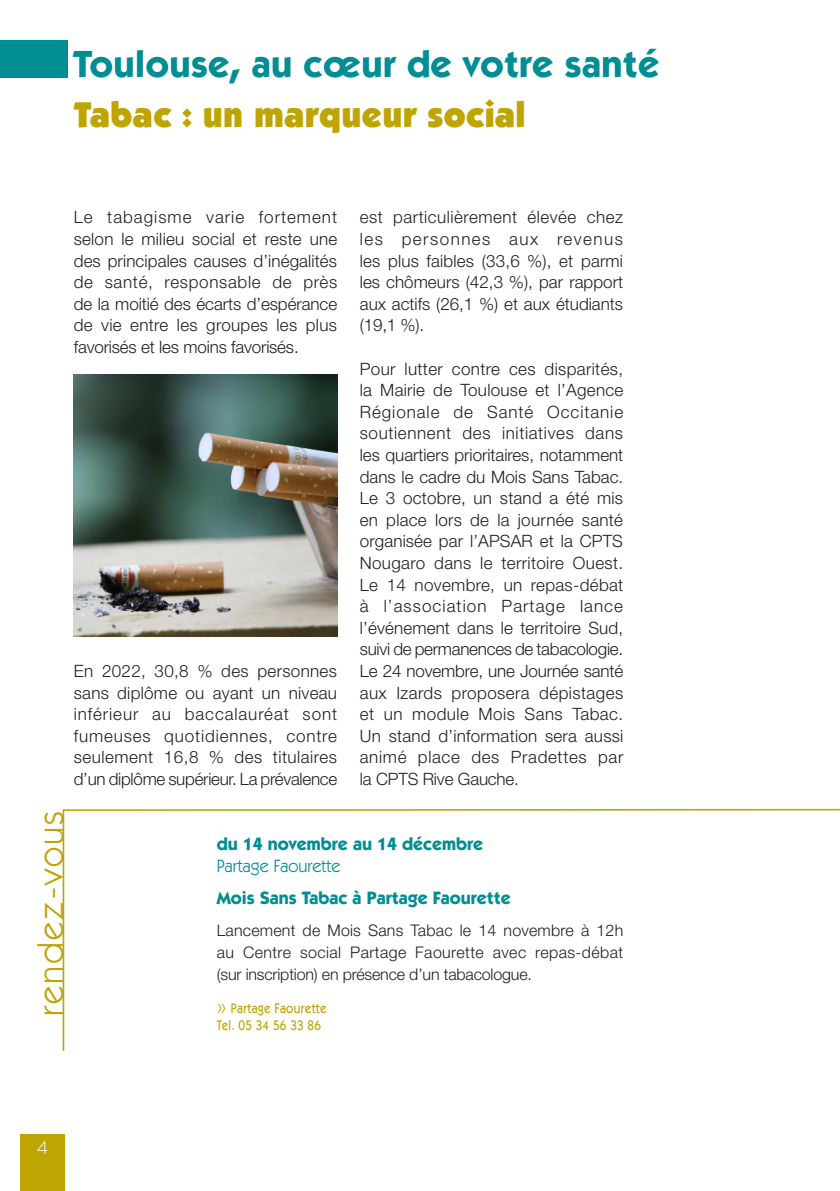
<style>
.page{position:relative;width:840px;height:1191px;background:#fff}
.page>*{position:absolute;margin:0;border:0;box-sizing:border-box;transform-origin:0 0}
.t1{font:700 38px "ITC Kabel Std";letter-spacing:.01em;color:#008e94}
.titre{font:900 36px "ITC Kabel Std";letter-spacing:.01em;color:#bea502}
.t2{font:36px "ITC Kabel Std";letter-spacing:.06em;color:#bea502}
.RV_date{font:700 18px/21.6px "ITC Kabel Std";color:#008e94}
.RV_titre{font:700 18px "ITC Kabel Std";color:#008e94}
.t3{font:300 18px "Gotham";color:#fff}
.txt_courant{font:300 17px/21.6px "Helvetica Neue LT Std";color:#231f20;text-align:justify}
.RV_txt_courant{font:300 16px/21.6px "Helvetica Neue LT Std";letter-spacing:-.01em;color:#231f20;text-align:justify}
.t4{font:500 14px/16.8px "ITC Kabel Std";letter-spacing:.02em;color:#bea502;scale:.85 1}
.s1{font-weight:400}
.s2{font-family:"Gotham";font-weight:300;font-size:22px}
</style>
<div class="page">
<svg style="left:62px;top:808px;width:777px;height:243px"></svg>
<div style="left:20px;top:1134px;width:45px;height:57px;background:#bea502"></div>
<div style="left:0;top:40px;width:67px;height:37px;background:#008e94"></div>
<img style="left:73px;top:374px;width:264px;height:262px">
<p class="t1" style="left:73px;top:41px;width:587px">Toulouse, au cœur de votre santé</p>
<p class="titre" style="left:74px;top:92px;width:453px">Tabac : un marqueur social</p>
<h2 class="t2" style="left:30px;top:1016px;width:207px;rotate:-90deg">rendez-vous</h2>
<p class="txt_courant" style="left:74px;top:206px;width:265px">Le tabagisme varie fortement selon le milieu social et reste une des principales causes d’inégalités de santé, responsable de près de la moitié des écarts d’espérance de vie entre les groupes les plus favorisés et les moins favorisés.</p>
<p class="txt_courant" style="left:74px;top:660px;width:265px">En 2022, 30,8 % des personnes sans diplôme ou ayant un niveau inférieur au baccalauréat sont fumeuses quotidiennes, contre seulement 16,8 % des titulaires d’un diplôme supérieur. La prévalence</p>
<p class="txt_courant" style="left:359px;top:206px;width:265px">est particulièrement élevée chez les personnes aux revenus les plus faibles (33,6 %), et parmi les chômeurs (42,3 %), par rapport aux actifs (26,1 %) et aux étudiants (19,1 %).</p>
<p class="txt_courant" style="left:359px;top:357px;width:265px">Pour lutter contre ces disparités, la Mairie de Toulouse et l’Agence Régionale de Santé Occitanie soutiennent des initiatives dans les quartiers prioritaires, notamment dans le cadre du Mois Sans Tabac.<br>Le 3 octobre, un stand a été mis en place lors de la journée santé organisée par l’APSAR et la CPTS Nougaro dans le territoire Ouest.<br>Le 14 novembre, un repas-débat à l’association Partage lance l’événement dans le territoire Sud, suivi de permanences de tabacologie.<br>Le 24 novembre, une Journée santé aux Izards proposera dépistages et un module Mois Sans Tabac.<br>Un stand d’information sera aussi animé place des Pradettes par la CPTS Rive Gauche.</p>
<p class="RV_date" style="left:217px;top:833px;width:268px">du 14 novembre au 14 décembre<br><span class="s1">Partage Faourette</span></p>
<p class="RV_titre" style="left:217px;top:887px;width:295px">Mois Sans Tabac à Partage Faourette</p>
<p class="RV_txt_courant" style="left:217px;top:919px;width:408px">Lancement de Mois Sans Tabac le 14 novembre à 12h au Centre social Partage Faourette avec repas-débat (sur inscription) en présence d’un tabacologue.</p>
<p class="t4" style="left:217px;top:1000px;width:131px"><span class="s2">»</span> Partage Faourette<br>Tel. 05 34 56 33 86</p>
<p class="t3" style="left:37px;top:1136px;width:13px">4</p>
</div>
